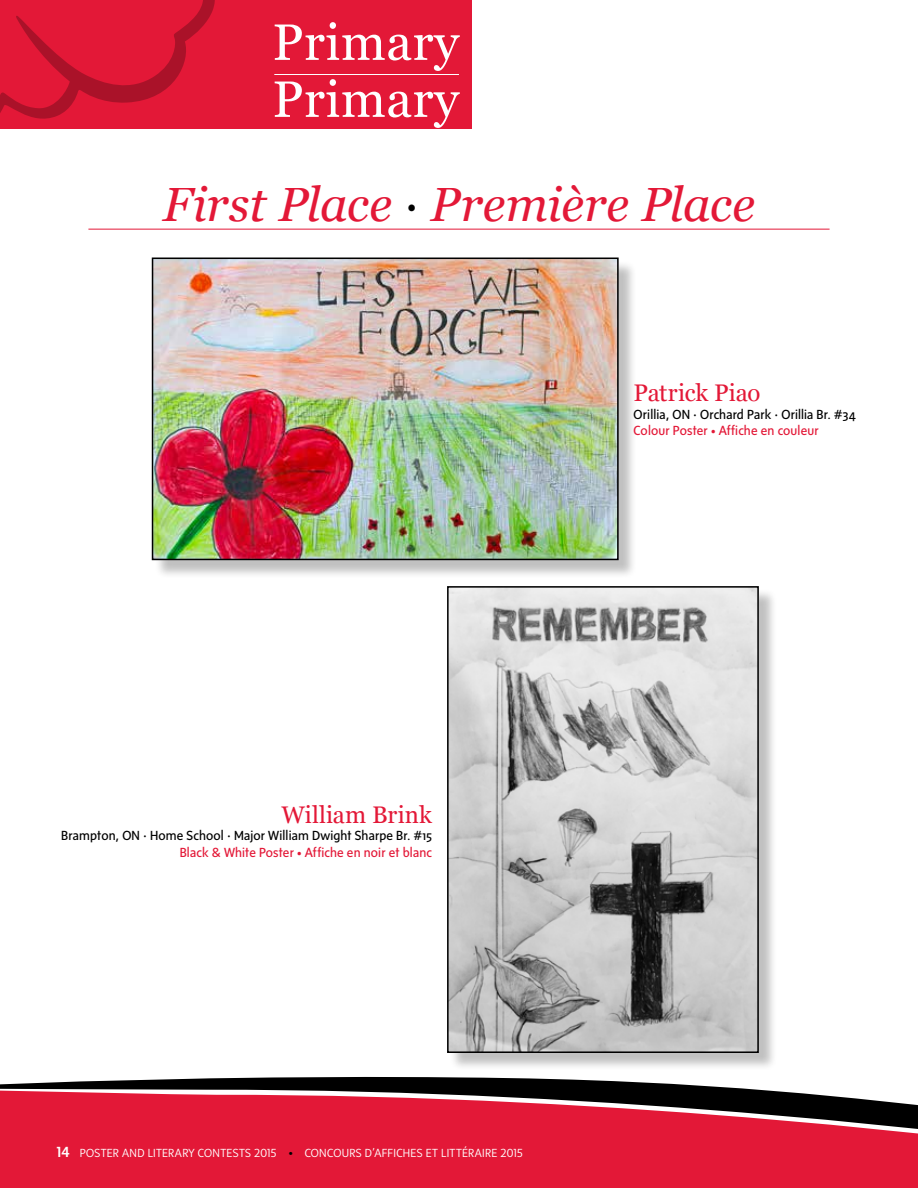
<style>
.page{position:relative;width:918px;height:1188px;background:#fff}
.page>*{position:absolute;margin:0;border:0;box-sizing:border-box;transform-origin:0 0}
.t1{font:51px/57px "Georgia";letter-spacing:.01em;color:#fff}
.t2{font:italic 48px "Georgia";letter-spacing:-.005em;color:#e31837}
.t3{font:24px "Georgia";color:#e31837}
.t4{font:13.5px/16.5px "Sense";letter-spacing:.01em;color:#000}
.t5{font:300 12px "Sense";letter-spacing:.025em;color:#fff}
.s1{color:#000}
.s2{font-family:"Georgia"}
.s3{color:#e31837}
.s4{font-weight:500;font-size:15px}
.s5{font-family:"Georgia";font-weight:400;color:#000}
</style>
<div class="page">
<div style="left:0;top:1173px;width:918px;height:15px;background:#e31837"></div>
<div style="left:0;top:1168px;width:918px;height:5px;background:#e31837"></div>
<svg style="left:0;top:1076px;width:918px;height:92px;background:#bc3045"></svg>
<div style="left:154px;top:260px;width:483px;height:319px;background:#000;opacity:.25"></div>
<img style="left:155px;top:261px;width:461px;height:296px">
<div style="left:152px;top:258px;width:467px;height:302px;border:2px solid #000"></div>
<div style="left:449px;top:588px;width:329px;height:484px;background:#000;opacity:.25"></div>
<img style="left:450px;top:589px;width:306px;height:461px">
<div style="left:447px;top:586px;width:312px;height:467px;border:2px solid #000"></div>
<div style="left:0;top:0;width:471px;height:129px;background:#e31837"></div>
<svg style="left:160px;top:228px;width:109px;height:1px"></svg>
<hr style="left:88px;top:229px;width:742px;height:1px;background:#e31837">
<svg style="left:0;top:0;width:215px;height:119px"></svg>
<hr style="left:274px;top:74px;width:185px;height:1px;background:#fff">
<h1 class="t1" style="left:272px;top:15px;width:188px">Primary<br>Primary</h1>
<h2 class="t2" style="left:163px;top:177px;width:594px">First Place <span class="s1">·</span> Première Place</h2>
<h3 class="t3" style="left:634px;top:378px;width:128px">Patrick Piao</h3>
<p class="t4" style="left:634px;top:405px;width:224px">Orillia, ON <span class="s2">·</span> Orchard Park <span class="s2">·</span> Orillia Br. #34<br><span class="s3">Colour Poster • Affiche en couleur</span></p>
<h3 class="t3" style="left:281px;top:800px;width:152px">William Brink</h3>
<p class="t4" style="left:61px;top:827px;width:372px;text-align:right">Brampton, ON <span class="s2">·</span> Home School <span class="s2">·</span> Major William Dwight Sharpe Br. #15<br><span class="s3">Black &amp; White Poster • Affiche en noir et blanc</span></p>
<p class="t5" style="left:57px;top:1146px;width:467px"><span class="s4">14</span> POSTER AND LITERARY CONTESTS 2015 <span class="s5">•</span> CONCOURS D’AFFICHES ET LITTÉRAIRE 2015</p>
</div>
